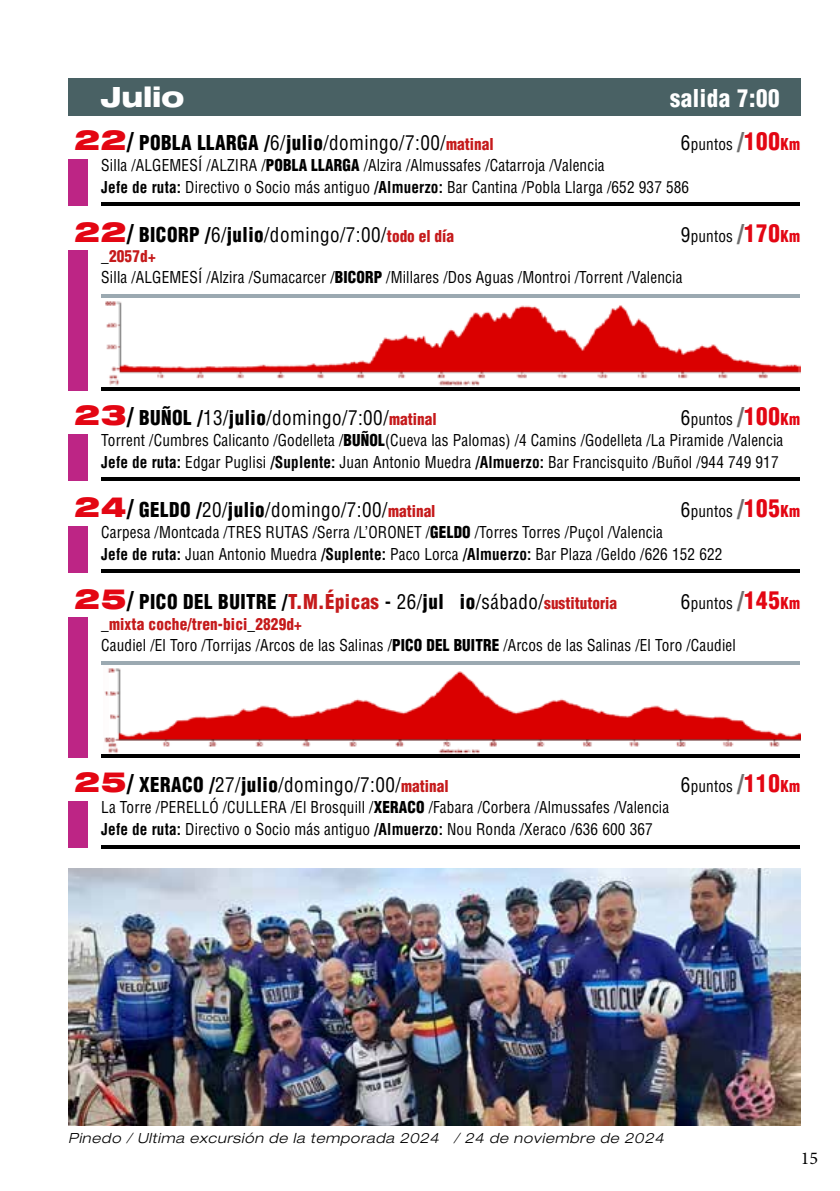
<style>
.page{position:relative;width:840px;height:1191px;background:#fff}
.page>*{position:absolute;margin:0;border:0;box-sizing:border-box;transform-origin:0 0}
.t1{font:800 expanded 28px "Helvetica Neue";letter-spacing:-.005em;color:#fff}
.t2{font:900 condensed 24px "Helvetica";letter-spacing:.025em;color:#fff;scale:.95 1}
.t3{font:condensed 20px "Helvetica";letter-spacing:.025em;color:#000;scale:.95 1}
.t4{font:900 condensed 20px "Helvetica";letter-spacing:.025em;color:#000;scale:.95 1}
.t5{font:18px "Minion Pro";color:#000}
.t6{font:condensed 16px/22px "Helvetica";letter-spacing:.01em;color:#000;scale:.95 1}
.t7{font:italic 300 expanded 14px "Helvetica Neue";letter-spacing:.05em;color:#000}
.s1{font-family:"Helvetica Neue";font-stretch:expanded;font-size:28px;color:#e30613}
.s2{font-size:24px}
.s3{font-weight:400}
.s4{font-size:16px;color:#c51a1b}
.s5{font-size:20px}
.s6{font-weight:900;font-size:24px;color:#706f6f}
.s7{font-weight:900;font-size:24px;color:#e30613}
.s8{font-weight:900;color:#e30613}
.s9{font-weight:900}
.s10{font-weight:700}
.s11{font-family:"Helvetica Neue";font-weight:900;font-stretch:expanded;font-size:28px;color:#e30613}
.s12{font-weight:900;font-size:24px}
.s13{font-weight:900;font-size:16px;color:#c51a1b}
.s14{font-weight:900;color:#c51a1b}
.s15{color:#c51a1b}
</style>
<div class="page">
<img style="left:68px;top:868px;width:731px;height:257px">
<hr style="left:101px;top:202px;width:698px;height:4px;background:#000">
<div style="left:68px;top:159px;width:20px;height:47px;background:#bd2585"></div>
<hr style="left:101px;top:570px;width:698px;height:3px;background:#000">
<div style="left:68px;top:526px;width:20px;height:47px;background:#bd2585"></div>
<hr style="left:101px;top:845px;width:698px;height:3px;background:#000">
<div style="left:68px;top:801px;width:20px;height:47px;background:#bd2585"></div>
<div style="left:68px;top:79px;width:731px;height:37px;background:#496164"></div>
<img style="left:101px;top:297px;width:698px;height:89px">
<div style="left:68px;top:251px;width:20px;height:140px;background:#bd2585"></div>
<hr style="left:101px;top:294px;width:698px;height:3px;background:#9ba9b1">
<hr style="left:101px;top:387px;width:698px;height:4px;background:#000">
<hr style="left:101px;top:478px;width:698px;height:3px;background:#000">
<div style="left:68px;top:434px;width:20px;height:47px;background:#bd2585"></div>
<img style="left:103px;top:664px;width:696px;height:90px">
<hr style="left:101px;top:661px;width:698px;height:3px;background:#9ba9b1">
<hr style="left:101px;top:754px;width:698px;height:4px;background:#000">
<div style="left:68px;top:618px;width:20px;height:140px;background:#bd2585"></div>
<h1 class="t1" style="left:101px;top:79px;width:85px">Julio</h1>
<h2 class="t2" style="left:669px;top:83px;width:117px">salida 7:00</h2>
<p class="t4" style="left:74px;top:130px;width:442px"><span class="s1">22</span><span class="s2">/</span> POBLA LLARGA /<span class="s3">6/</span>julio<span class="s3">/domingo/7:00/</span><span class="s4">matinal</span></p>
<p class="t6" style="left:680px;top:133px;width:127px"><span class="s5">6</span>puntos <span class="s6">/</span><span class="s7">100</span><span class="s8">Km</span></p>
<p class="t6" style="left:101px;top:153px;width:620px">Silla /ALGEMESÍ /ALZIRA /<span class="s9">POBLA LLARGA</span> /Alzira /Almussafes /Catarroja /Valencia<br><span class="s10">Jefe de ruta:</span> Directivo o Socio más antiguo <span class="s10">/Almuerzo:</span> Bar Cantina /Pobla Llarga /652 937 586</p>
<p class="t3" style="left:74px;top:222px;width:400px"><span class="s11">22</span><span class="s12">/</span> <span class="s9">BICORP /</span>6/<span class="s9">julio</span>/domingo/7:00/<span class="s13">todo el día</span></p>
<p class="t6" style="left:680px;top:224px;width:127px"><span class="s5">9</span>puntos <span class="s6">/</span><span class="s7">170</span><span class="s8">Km</span></p>
<p class="t6" style="left:101px;top:246px;width:613px;line-height:21px">_<span class="s14">2057d+<br></span>Silla /ALGEMESÍ /Alzira /Sumacarcer /<span class="s9">BICORP</span> /Millares /Dos Aguas /Montroi /Torrent /Valencia</p>
<p class="t3" style="left:74px;top:405px;width:382px"><span class="s11">23</span><span class="s12">/</span> <span class="s9">BUÑOL /</span>13/<span class="s9">julio</span>/domingo/7:00/<span class="s13">matinal</span></p>
<p class="t6" style="left:101px;top:408px;width:736px;line-height:21.4px;text-indent:579px"><span class="s5">6</span>puntos <span class="s6">/</span><span class="s7">100</span><span class="s8">Km<br></span>Torrent /Cumbres Calicanto /Godelleta /<span class="s9">BUÑOL</span>(Cueva las Palomas) /4 Camins /Godelleta /La Piramide /Valencia<br><span class="s10">Jefe de ruta:</span> Edgar Puglisi <span class="s10">/Suplente:</span> Juan Antonio Muedra <span class="s10">/Almuerzo:</span> Bar Francisquito /Buñol /944 749 917</p>
<p class="t3" style="left:74px;top:497px;width:381px"><span class="s11">24</span><span class="s12">/</span> <span class="s9">GELDO /</span>20/<span class="s9">julio</span>/domingo/7:00/<span class="s13">matinal</span></p>
<p class="t6" style="left:680px;top:500px;width:127px"><span class="s5">6</span>puntos <span class="s6">/</span><span class="s7">105</span><span class="s8">Km</span></p>
<p class="t6" style="left:101px;top:521px;width:655px">Carpesa /Montcada /TRES RUTAS /Serra /L’ORONET /<span class="s9">GELDO</span> /Torres Torres /Puçol /Valencia<br><span class="s10">Jefe de ruta:</span> Juan Antonio Muedra <span class="s10">/Suplente:</span> Paco Lorca <span class="s10">/Almuerzo:</span> Bar Plaza /Geldo /626 152 622</p>
<p class="t4" style="left:74px;top:589px;width:572px"><span class="s1">25</span><span class="s2">/</span> PICO DEL BUITRE /<span class="s15">T.M.Épicas</span> <span class="s10">-</span> <span class="s3">26/</span>jul io<span class="s3">/sábado/</span><span class="s4">sustitutoria</span></p>
<p class="t6" style="left:680px;top:591px;width:127px"><span class="s5">6</span>puntos <span class="s6">/</span><span class="s7">145</span><span class="s8">Km</span></p>
<p class="t6" style="left:101px;top:613px;width:669px;line-height:21px">_<span class="s14">mixta coche/tren-bici</span>_<span class="s14">2829d+<br></span>Caudiel /El Toro /Torrijas /Arcos de las Salinas /<span class="s9">PICO DEL BUITRE</span> /Arcos de las Salinas /El Toro /Caudiel</p>
<p class="t3" style="left:74px;top:772px;width:395px"><span class="s11">25</span><span class="s12">/</span> <span class="s9">XERACO /</span>27/<span class="s9">julio</span>/domingo/7:00/<span class="s13">matinal</span></p>
<p class="t6" style="left:680px;top:775px;width:127px"><span class="s5">6</span>puntos <span class="s6">/</span><span class="s7">110</span><span class="s8">Km</span></p>
<p class="t6" style="left:101px;top:796px;width:599px">La Torre /PERELLÓ /CULLERA /El Brosquill /<span class="s9">XERACO</span> /Fabara /Corbera /Almussafes /Valencia<br><span class="s10">Jefe de ruta:</span> Directivo o Socio más antiguo <span class="s10">/Almuerzo:</span> Nou Ronda /Xeraco /636 600 367</p>
<p class="t7" style="left:68px;top:1130px;width:596px">Pinedo / Ultima excursión de la temporada 2024 / 24 de noviembre de 2024</p>
<p class="t5" style="left:800px;top:1146px;width:19px">15</p>
</div>
